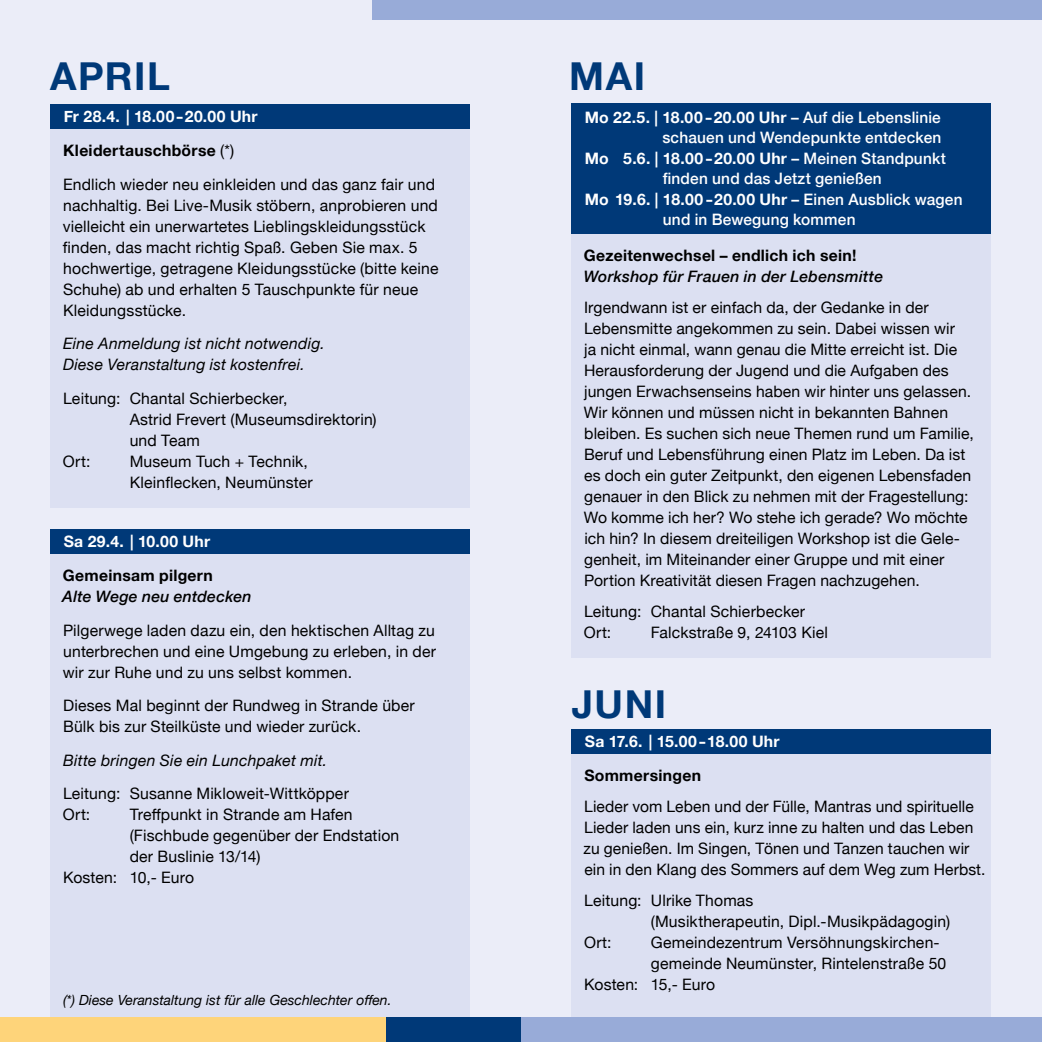
<style>
.page{position:relative;width:1042px;height:1042px;background:#ebedf8}
.page>*{position:absolute;margin:0;border:0;box-sizing:border-box;transform-origin:0 0}
.t1{font:700 38.5px "Helvetica Neue";letter-spacing:.04em;color:#003978}
.t2{font:15.75px/21px "Helvetica Neue";letter-spacing:.01em;color:#000}
.t3{font:700 15.75px "Helvetica Neue";letter-spacing:.02em;color:#fff}
.t4{font:italic 15.75px/21px "Helvetica Neue";letter-spacing:.01em;color:#000}
.t5{font:500 15.75px "Helvetica Neue";letter-spacing:.015em;color:#fff}
.t6{font:700 15.75px "Helvetica Neue";letter-spacing:.02em;color:#000}
.t7{font:italic 500 15.75px "Helvetica Neue";letter-spacing:.015em;color:#000}
.t8{font:italic 14px "Helvetica Neue";color:#000}
.s1{font-weight:500}
.s2{font-weight:700}
</style>
<div class="page">
<div style="left:571px;top:753px;width:420px;height:289px;background:#dce0f2"></div>
<div style="left:571px;top:729px;width:420px;height:25px;background:#003978"></div>
<div style="left:571px;top:234px;width:420px;height:424px;background:#dce0f2"></div>
<div style="left:50px;top:554px;width:420px;height:488px;background:#dce0f2"></div>
<div style="left:50px;top:129px;width:420px;height:379px;background:#dce0f2"></div>
<div style="left:372px;top:0;width:670px;height:20px;background:#98abd8"></div>
<div style="left:0;top:1017px;width:387px;height:25px;background:#fed47a"></div>
<div style="left:386px;top:1017px;width:135px;height:25px;background:#003978"></div>
<div style="left:521px;top:1017px;width:521px;height:25px;background:#98abd8"></div>
<div style="left:50px;top:104px;width:420px;height:25px;background:#003978"></div>
<div style="left:571px;top:104px;width:420px;height:130px;background:#003978"></div>
<div style="left:50px;top:529px;width:420px;height:25px;background:#003978"></div>
<h1 class="t1" style="left:50px;top:46px;width:121px">APRIL</h1>
<h1 class="t1" style="left:569px;top:46px;width:78px">MAI</h1>
<p class="t3" style="left:64px;top:104px;width:195px">Fr 28.4. | 18.00 – 20.00 Uhr</p>
<p class="t3" style="left:585px;top:105px;width:358px">Mo 22.5. | 18.00 – 20.00 Uhr <span class="s1">– Auf die Lebenslinie</span></p>
<p class="t5" style="left:662px;top:125px;width:280px">schauen und Wendepunkte entdecken</p>
<p class="t3" style="left:585px;top:146px;width:363px">Mo 5.6. | 18.00 – 20.00 Uhr <span class="s1">– Meinen Standpunkt</span></p>
<p class="t5" style="left:663px;top:166px;width:220px">finden und das Jetzt genießen</p>
<p class="t3" style="left:585px;top:187px;width:379px">Mo 19.6. | 18.00 – 20.00 Uhr <span class="s1">– Einen Ausblick wagen</span></p>
<p class="t5" style="left:663px;top:207px;width:194px">und in Bewegung kommen</p>
<p class="t2" style="left:63px;top:135px;width:373px;line-height:33.4px"><span class="s2">Kleidertauschbörse</span> (*)<br>Endlich wieder neu einkleiden und das ganz fair und</p>
<p class="t2" style="left:63px;top:195px;width:377px">nachhaltig. Bei Live-Musik stöbern, anprobieren und vielleicht ein unerwartetes Lieblingskleidungsstück finden, das macht richtig Spaß. Geben Sie max. 5 hochwertige, getragene Kleidungsstücke (bitte keine Schuhe) ab und erhalten 5 Tauschpunkte für neue Kleidungsstücke.</p>
<p class="t4" style="left:63px;top:334px;width:263px">Eine Anmeldung ist nicht notwendig.<br>Diese Veranstaltung ist kostenfrei.</p>
<p class="t2" style="left:63px;top:388px;width:226px">Leitung: Chantal Schierbecker,</p>
<p class="t2" style="left:130px;top:409px;width:248px">Astrid Frevert (Museumsdirektorin)</p>
<p class="t2" style="left:130px;top:430px;width:72px">und Team</p>
<p class="t2" style="left:63px;top:451px;width:29px">Ort:</p>
<p class="t2" style="left:130px;top:451px;width:185px">Museum Tuch + Technik,<br>Kleinflecken, Neumünster</p>
<p class="t6" style="left:584px;top:243px;width:274px">Gezeitenwechsel – endlich ich sein!</p>
<p class="t7" style="left:584px;top:263px;width:301px">Workshop für Frauen in der Lebensmitte</p>
<p class="t2" style="left:584px;top:298px;width:392px">Irgendwann ist er einfach da, der Gedanke in der Lebensmitte angekommen zu sein. Dabei wissen wir<br>ja nicht einmal, wann genau die Mitte erreicht ist. Die Herausforderung der Jugend und die Aufgaben des jungen Erwachsenseins haben wir hinter uns gelassen.<br>Wir können und müssen nicht in bekannten Bahnen bleiben. Es suchen sich neue Themen rund um Familie, Beruf und Lebensführung einen Platz im Leben. Da ist es doch ein guter Zeitpunkt, den eigenen Lebensfaden genauer in den Blick zu nehmen mit der Fragestellung:<br>Wo komme ich her? Wo stehe ich gerade? Wo möchte ich hin? In diesem dreiteiligen Workshop ist die Gele&shy;genheit, im Miteinander einer Gruppe und mit einer Portion Kreativität diesen Fragen nachzugehen.</p>
<p class="t2" style="left:584px;top:602px;width:223px">Leitung: Chantal Schierbecker<br>Ort:</p>
<p class="t3" style="left:64px;top:529px;width:148px">Sa 29.4. | 10.00 Uhr</p>
<p class="t6" style="left:63px;top:563px;width:151px">Gemeinsam pilgern</p>
<p class="t7" style="left:62px;top:583px;width:191px">Alte Wege neu entdecken</p>
<p class="t2" style="left:63px;top:620px;width:375px;text-align:justify">Pilgerwege laden dazu ein, den hektischen Alltag zu unterbrechen und eine Umgebung zu erleben, in der wir zur Ruhe und zu uns selbst kommen.</p>
<p class="t2" style="left:63px;top:696px;width:353px">Dieses Mal beginnt der Rundweg in Strande über<br>Bülk bis zur Steilküste und wieder zurück.</p>
<p class="t4" style="left:63px;top:750px;width:265px">Bitte bringen Sie ein Lunchpaket mit.</p>
<p class="t2" style="left:63px;top:784px;width:287px">Leitung: Susanne Mikloweit-Wittköpper<br>Ort:</p>
<p class="t2" style="left:651px;top:623px;width:179px">Falckstraße 9, 24103 Kiel</p>
<h1 class="t1" style="left:572px;top:674px;width:96px">JUNI</h1>
<p class="t3" style="left:585px;top:728px;width:196px">Sa 17.6. | 15.00 – 18.00 Uhr</p>
<p class="t6" style="left:584px;top:763px;width:118px">Sommersingen</p>
<p class="t2" style="left:583px;top:797px;width:403px">Lieder vom Leben und der Fülle, Mantras und spirituelle Lieder laden uns ein, kurz inne zu halten und das Leben zu genießen. Im Singen, Tönen und Tanzen tauchen wir ein in den Klang des Sommers auf dem Weg zum Herbst.</p>
<p class="t2" style="left:584px;top:891px;width:171px">Leitung: Ulrike Thomas</p>
<p class="t2" style="left:651px;top:912px;width:301px">(Musiktherapeutin, Dipl.-Musikpädagogin)</p>
<p class="t2" style="left:584px;top:933px;width:29px">Ort:</p>
<p class="t2" style="left:651px;top:933px;width:290px">Gemeindezentrum Versöhnungskirchen-</p>
<p class="t2" style="left:651px;top:954px;width:297px">gemeinde Neumünster, Rintelenstraße 50</p>
<p class="t2" style="left:584px;top:975px;width:132px">Kosten: 15,- Euro</p>
<p class="t2" style="left:130px;top:805px;width:224px">Treffpunkt in Strande am Hafen</p>
<p class="t2" style="left:130px;top:826px;width:271px">(Fischbude gegenüber der Endstation</p>
<p class="t2" style="left:130px;top:847px;width:132px">der Buslinie 13/14)</p>
<p class="t2" style="left:63px;top:868px;width:133px">Kosten: 10,- Euro</p>
<p class="t8" style="left:63px;top:989px;width:330px">(*) Diese Veranstaltung ist für alle Geschlechter offen.</p>
</div>
